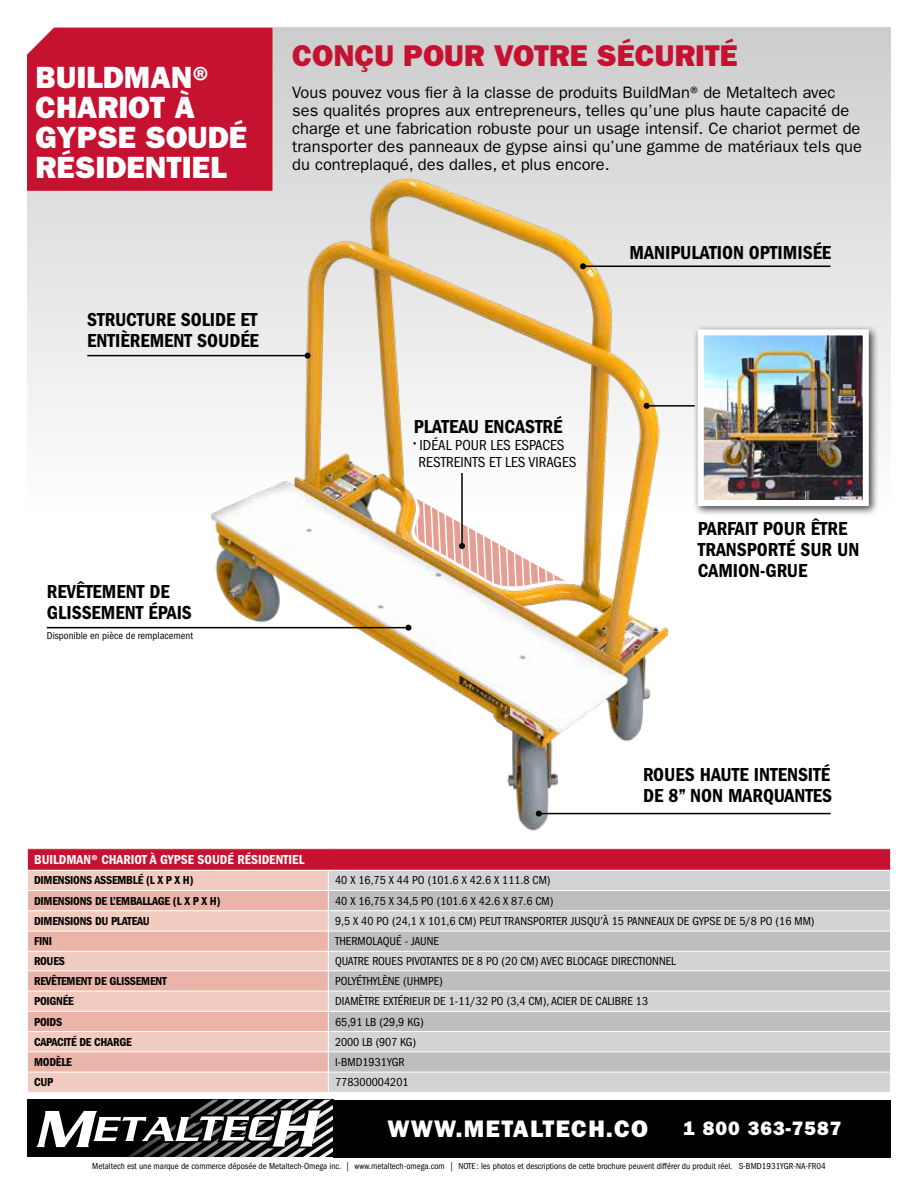
<style>
.page{position:relative;width:918px;height:1188px;background:#fff}
.page>*{position:absolute;margin:0;border:0;box-sizing:border-box;transform-origin:0 0}
.t1{font:30.9px/30px "ITC Franklin Gothic Std Hvy";color:#fff}
.t2{font:30.15px "ITC Franklin Gothic Std Hvy";color:#c41230}
.t3{font:24px "ITC Franklin Gothic Std Hvy";letter-spacing:.05em;color:#fff}
.t4{font:19.5px/21px "ITC Franklin Gothic Std Dm Cd";color:#000101}
.t5{font:19.5px "ITC Franklin Gothic Std Hvy";letter-spacing:.05em;color:#fff}
.t6{font:16.5px/18px "ITC Franklin Gothic Std";color:#000101}
.t7{font:condensed 15px/16.5px "ITC Franklin Gothic Std";color:#000101}
.t8{font:13.5px "ITC Franklin Gothic Std Dm Cd";color:#fff}
.t9{font:condensed 12px "ITC Franklin Gothic Std";color:#000101}
.t10{font:12px "ITC Franklin Gothic Std Dm Cd";letter-spacing:-.02em;color:#000101}
.t11{font:condensed 12px "ITC Franklin Gothic Std";color:#000}
.t12{font:condensed 10.5px "ITC Franklin Gothic Std";color:#000101}
.t13{font:condensed 9px "ITC Franklin Gothic Std";color:#000}
.s1{font-size:19.5px}
</style>
<div class="page">
<svg style="left:27px;top:27px;width:864px;height:391px;background:#dcdbdb"></svg>
<div style="left:27px;top:1100px;width:307px;height:57px;background:#000101"></div>
<svg style="left:36px;top:1100px;width:297px;height:57px"></svg>
<div style="left:27px;top:28px;width:245px;height:163px;background:#c41230"></div>
<div style="left:334px;top:1100px;width:557px;height:57px;background:#000"></div>
<div style="left:27px;top:849px;width:864px;height:21px;background:#c41230"></div>
<div style="left:28px;top:871px;width:300px;height:221px;background:#f1cac0"></div>
<div style="left:329px;top:871px;width:561px;height:221px;background:#d1d3d4"></div>
<svg style="left:28px;top:891px;width:300px;height:181px;background:#edbeb3"></svg>
<svg style="left:329px;top:891px;width:561px;height:181px;background:#c6c8c9"></svg>
<hr style="left:27px;top:890px;width:301px;height:1px;background:#fff">
<hr style="left:328px;top:890px;width:562px;height:1px;background:#fff">
<hr style="left:27px;top:910px;width:301px;height:1px;background:#fff">
<hr style="left:328px;top:910px;width:562px;height:1px;background:#fff">
<hr style="left:27px;top:931px;width:301px;height:1px;background:#fff">
<hr style="left:328px;top:931px;width:562px;height:1px;background:#fff">
<hr style="left:27px;top:951px;width:301px;height:1px;background:#fff">
<hr style="left:328px;top:951px;width:562px;height:1px;background:#fff">
<hr style="left:27px;top:970px;width:301px;height:1px;background:#fff">
<hr style="left:328px;top:970px;width:562px;height:1px;background:#fff">
<hr style="left:27px;top:991px;width:301px;height:1px;background:#fff">
<hr style="left:328px;top:991px;width:562px;height:1px;background:#fff">
<hr style="left:27px;top:1011px;width:301px;height:1px;background:#fff">
<hr style="left:328px;top:1011px;width:562px;height:1px;background:#fff">
<hr style="left:27px;top:1031px;width:301px;height:1px;background:#fff">
<hr style="left:328px;top:1031px;width:562px;height:1px;background:#fff">
<hr style="left:27px;top:1051px;width:301px;height:1px;background:#fff">
<hr style="left:328px;top:1051px;width:562px;height:1px;background:#fff">
<hr style="left:27px;top:1072px;width:301px;height:1px;background:#fff">
<svg style="left:27px;top:849px;width:1px;height:223px"></svg>
<hr style="left:328px;top:1072px;width:562px;height:1px;background:#fff">
<svg style="left:328px;top:910px;width:1px;height:163px"></svg>
<svg style="left:890px;top:849px;width:1px;height:21px"></svg>
<img style="left:194px;top:167px;width:489px;height:664px">
<div style="left:693px;top:325px;width:187px;height:192px;background:#000;opacity:.75"></div>
<img style="left:705px;top:336px;width:157px;height:163px">
<div style="left:698px;top:329px;width:171px;height:177px;border:6px solid #fff"></div>
<hr style="left:87px;top:355px;width:221px;height:1px;background:#000">
<svg style="left:305px;top:353px;width:6px;height:6px"></svg>
<hr style="left:47px;top:627px;width:361px;height:1px;background:#000">
<svg style="left:405px;top:625px;width:6px;height:6px"></svg>
<hr style="left:583px;top:266px;width:248px;height:1px;background:#000">
<svg style="left:580px;top:263px;width:6px;height:6px"></svg>
<hr style="left:647px;top:405px;width:48px;height:2px;background:#000">
<svg style="left:644px;top:403px;width:6px;height:6px"></svg>
<hr style="left:539px;top:813px;width:292px;height:1px;background:#000">
<svg style="left:536px;top:811px;width:6px;height:6px"></svg>
<hr style="left:461px;top:473px;width:2px;height:73px;background:#000">
<svg style="left:411px;top:499px;width:155px;height:90px"></svg>
<h1 class="t1" style="left:36px;top:62px;width:213px">BUILDMAN®<br>CHARIOT À<br>GYPSE SOUDÉ<br>RÉSIDENTIEL</h1>
<h3 class="t4" style="left:87px;top:309px;width:173px">STRUCTURE SOLIDE ET<br>ENTIÈREMENT SOUDÉE</h3>
<h3 class="t4" style="left:47px;top:581px;width:147px">REVÊTEMENT DE<br>GLISSEMENT ÉPAIS</h3>
<p class="t12" style="left:47px;top:630px;width:148px">Disponible en pièce de remplacement</p>
<h2 class="t2" style="left:292px;top:38px;width:447px">CONÇU POUR VOTRE SÉCURITÉ</h2>
<p class="t6" style="left:292px;top:83px;width:571px">Vous pouvez vous fier à la classe de produits BuildMan® de Metaltech avec ses qualités propres aux entrepreneurs, telles qu’une plus haute capacité de charge et une fabrication robuste pour un usage intensif. Ce chariot permet de transporter des panneaux de gypse ainsi qu’une gamme de matériaux tels que du contreplaqué, des dalles, et plus encore.</p>
<h3 class="t4" style="left:630px;top:242px;width:203px">MANIPULATION OPTIMISÉE</h3>
<h3 class="t4" style="left:414px;top:416px;width:150px">PLATEAU ENCASTRÉ</h3>
<p class="t7" style="left:414px;top:437px;width:164px"><span class="s1">•</span> IDÉAL POUR LES ESPACES<br>RESTREINTS ET LES VIRAGES</p>
<h3 class="t4" style="left:698px;top:518px;width:163px">PARFAIT POUR ÊTRE<br>TRANSPORTÉ SUR UN<br>CAMION-GRUE</h3>
<h3 class="t4" style="left:643px;top:764px;width:191px">ROUES HAUTE INTENSITÉ<br>DE 8’’ NON MARQUANTES</h3>
<p class="t8" style="left:34px;top:852px;width:272px">BUILDMAN® CHARIOT À GYPSE SOUDÉ RÉSIDENTIEL</p>
<p class="t10" style="left:34px;top:874px;width:161px">DIMENSIONS ASSEMBLÉ (L X P X H)</p>
<p class="t9" style="left:335px;top:874px;width:217px">40 X 16,75 X 44 PO (101.6 X 42.6 X 111.8 CM)</p>
<p class="t10" style="left:34px;top:894px;width:188px">DIMENSIONS DE L’EMBALLAGE (L X P X H)</p>
<p class="t9" style="left:335px;top:894px;width:220px">40 X 16,75 X 34,5 PO (101.6 X 42.6 X 87.6 CM)</p>
<p class="t10" style="left:34px;top:914px;width:117px">DIMENSIONS DU PLATEAU</p>
<p class="t9" style="left:335px;top:914px;width:481px">9,5 X 40 PO (24,1 X 101,6 CM) PEUT TRANSPORTER JUSQU’À 15 PANNEAUX DE GYPSE DE 5/8 PO (16 MM)</p>
<p class="t10" style="left:34px;top:934px;width:19px">FINI</p>
<p class="t9" style="left:335px;top:935px;width:105px">THERMOLAQUÉ - JAUNE</p>
<p class="t10" style="left:34px;top:954px;width:32px">ROUES</p>
<p class="t9" style="left:335px;top:954px;width:342px">QUATRE ROUES PIVOTANTES DE 8 PO (20 CM) AVEC BLOCAGE DIRECTIONNEL</p>
<p class="t10" style="left:34px;top:974px;width:134px">REVÊTEMENT DE GLISSEMENT</p>
<p class="t11" style="left:335px;top:974px;width:109px">POLYÉTHYLÈNE (UHMPE)</p>
<p class="t10" style="left:34px;top:994px;width:41px">POIGNÉE</p>
<p class="t9" style="left:335px;top:995px;width:315px">DIAMÈTRE EXTÉRIEUR DE 1-11/32 PO (3,4 CM), ACIER DE CALIBRE 13</p>
<p class="t10" style="left:34px;top:1015px;width:30px">POIDS</p>
<p class="t9" style="left:335px;top:1015px;width:90px">65,91 LB (29,9 KG)</p>
<p class="t10" style="left:34px;top:1035px;width:99px">CAPACITÉ DE CHARGE</p>
<p class="t9" style="left:335px;top:1035px;width:83px">2000 LB (907 KG)</p>
<p class="t10" style="left:34px;top:1055px;width:39px">MODÈLE</p>
<p class="t9" style="left:335px;top:1055px;width:71px">I-BMD1931YGR</p>
<p class="t10" style="left:34px;top:1075px;width:21px">CUP</p>
<p class="t9" style="left:335px;top:1076px;width:75px">778300004201</p>
<h3 class="t3" style="left:387px;top:1114px;width:262px">WWW.METALTECH.CO</h3>
<h3 class="t5" style="left:683px;top:1117px;width:160px">1 800 363-7587</h3>
<p class="t13" style="left:92px;top:1161px;width:735px">Metaltech est une marque de commerce déposée de Metaltech-Omega inc. | www.metaltech-omega.com | NOTE : les photos et descriptions de cette brochure peuvent différer du produit réel. S-BMD1931YGR-NA-FR04</p>
</div>
